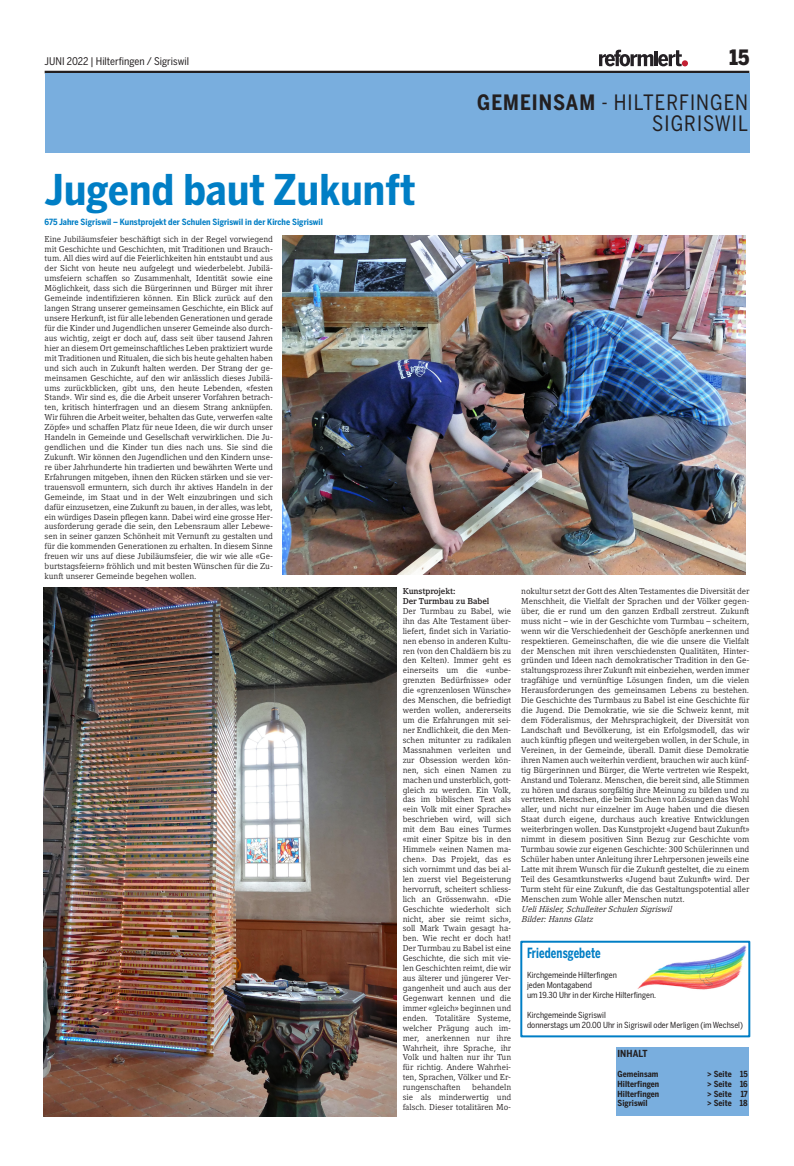
<style>
.page{position:relative;width:794px;height:1166px;background:#fff}
.page>*{position:absolute;margin:0;border:0;box-sizing:border-box;transform-origin:0 0}
.t1{font:700 42px "Benton Sans Cond";letter-spacing:.005em;color:#007ec5}
.t2{font:21px/21px "Benton Sans Cond";letter-spacing:.05em;color:#231f20;text-align:right}
.t3{font:900 21px "Benton Sans Cond";color:#231f20}
.t4{font:700 14px "Benton Sans Cond";letter-spacing:.01em;color:#007ec5;scale:.8 1}
.t5{font:10.5px "Benton Sans Cond";color:#231f20}
.t6{font:700 9.62px "Benton Sans Cond";letter-spacing:.005em;color:#231f20}
.t7{font:8.58px/9.9px "Compatil Letter LT Pro";letter-spacing:-.005em;color:#231f20;text-align:justify}
.t8{font:700 8.58px "Benton Sans Cond";letter-spacing:.005em;color:#007ec5}
.t9{font:italic 8.58px/9.9px "Compatil Letter LT Pro";color:#231f20}
.t10{font:700 8.58px/9.9px "Compatil Letter LT Pro";letter-spacing:-.005em;color:#231f20}
.t11{font:8.31px/9.9px "Benton Sans Cond";color:#231f20}
.t12{font:700 8.31px "Benton Sans Cond";letter-spacing:.005em;color:#231f20}
.s1{font-weight:700}
</style>
<div class="page">
<svg style="left:599px;top:50px;width:89px;height:16px"></svg>
<hr style="left:45px;top:71px;width:704px;height:2px;background:#231f20">
<div style="left:45px;top:74px;width:704px;height:79px;background:#79aede"></div>
<div style="left:520px;top:941px;width:230px;height:96px;border:2px solid #007ec5"></div>
<img style="left:637px;top:945px;width:109px;height:45px">
<div style="left:616px;top:1047px;width:133px;height:69px;background:#79aede"></div>
<img style="left:282px;top:236px;width:463px;height:339px">
<img style="left:44px;top:588px;width:352px;height:528px">
<p class="t5" style="left:45px;top:57px;width:146px">JUNI 2022 | Hilterfingen / Sigriswil</p>
<h2 class="t3" style="left:729px;top:49px;width:21px">15</h2>
<h1 class="t1" style="left:45px;top:172px;width:372px">Jugend baut Zukunft</h1>
<p class="t8" style="left:45px;top:218px;width:280px">675 Jahre Sigriswil – Kunstprojekt der Schulen Sigriswil in der Kirche Sigriswil</p>
<p class="t7" style="left:45px;top:234px;width:230px">Eine Jubiläumsfeier beschäftigt sich in der Regel vorwiegend mit Geschichte und Geschichten, mit Traditionen und Brauch&shy;tum. All dies wird auf die Feierlichkeiten hin entstaubt und aus der Sicht von heute neu aufgelegt und wiederbelebt. Jubilä&shy;umsfeiern schaffen so Zusammenhalt, Identität sowie eine Möglichkeit, dass sich die Bürgerinnen und Bürger mit ihrer Gemeinde indentifizieren können. Ein Blick zurück auf den langen Strang unserer gemeinsamen Geschichte, ein Blick auf unsere Herkunft, ist für alle lebenden Generationen und gerade für die Kinder und Jugendlichen unserer Gemeinde also durch&shy;aus wichtig, zeigt er doch auf, dass seit über tausend Jahren hier an diesem Ort gemeinschaftliches Leben praktiziert wurde mit Traditionen und Ritualen, die sich bis heute gehalten haben und sich auch in Zukunft halten werden. Der Strang der ge&shy;meinsamen Geschichte, auf den wir anlässlich dieses Jubilä&shy;ums zurückblicken, gibt uns, den heute Lebenden, «festen Stand». Wir sind es, die die Arbeit unserer Vorfahren betrach&shy;ten, kritisch hinterfragen und an diesem Strang anknüpfen.<br>Wir führen die Arbeit weiter, behalten das Gute, verwerfen «alte Zöpfe» und schaffen Platz für neue Ideen, die wir durch unser Handeln in Gemeinde und Gesellschaft verwirklichen. Die Ju&shy;gendlichen und die Kinder tun dies nach uns. Sie sind die Zukunft. Wir können den Jugendlichen und den Kindern unse&shy;re über Jahrhunderte hin tradierten und bewährten Werte und Erfahrungen mitgeben, ihnen den Rücken stärken und sie ver&shy;trauensvoll ermuntern, sich durch ihr aktives Handeln in der Gemeinde, im Staat und in der Welt einzubringen und sich dafür einzusetzen, eine Zukunft zu bauen, in der alles, was lebt, ein würdiges Dasein pflegen kann. Dabei wird eine grosse Her&shy;ausforderung gerade die sein, den Lebensraum aller Lebewe&shy;sen in seiner ganzen Schönheit mit Vernunft zu gestalten und für die kommenden Generationen zu erhalten. In diesem Sinne freuen wir uns auf diese Jubiläumsfeier, die wir wie alle «Ge&shy;burtstagsfeiern» fröhlich und mit besten Wünschen für die Zu&shy;kunft unserer Gemeinde begehen wollen.</p>
<h2 class="t2" style="left:477px;top:93px;width:272px"><span class="s1">GEMEINSAM</span> - HILTERFINGEN<br>SIGRISWIL</h2>
<p class="t10" style="left:403px;top:587px;width:88px">Kunstprojekt:<br>Der Turmbau zu Babel</p>
<p class="t7" style="left:403px;top:607px;width:110px">Der Turmbau zu Babel, wie ihn das Alte Testament über&shy;liefert, findet sich in Variatio&shy;nen ebenso in anderen Kultu&shy;ren (von den Chaldäern bis zu den Kelten). Immer geht es einerseits um die «unbe&shy;grenzten Bedürfnisse» oder die «grenzenlosen Wünsche» des Menschen, die befriedigt werden wollen, andererseits um die Erfahrungen mit sei&shy;ner Endlichkeit, die den Men&shy;schen mitunter zu radikalen Massnahmen verleiten und zur Obsession werden kön&shy;nen, sich einen Namen zu machen und unsterblich, gott&shy;gleich zu werden. Ein Volk, das im biblischen Text als «ein Volk mit einer Sprache» beschrieben wird, will sich mit dem Bau eines Turmes «mit einer Spitze bis in den Himmel» «einen Namen ma&shy;chen». Das Projekt, das es sich vornimmt und das bei al&shy;len zuerst viel Begeisterung hervorruft, scheitert schliess&shy;lich an Grössenwahn. «Die Geschichte wiederholt sich nicht, aber sie reimt sich», soll Mark Twain gesagt ha&shy;ben. Wie recht er doch hat!<br>Der Turmbau zu Babel ist eine Geschichte, die sich mit vie&shy;len Geschichten reimt, die wir aus älterer und jüngerer Ver&shy;gangenheit und auch aus der Gegenwart kennen und die immer «gleich» beginnen und enden. Totalitäre Systeme, welcher Prägung auch im&shy;mer, anerkennen nur ihre Wahrheit, ihre Sprache, ihr Volk und halten nur ihr Tun für richtig. Andere Wahrhei&shy;ten, Sprachen, Völker und Er&shy;rungenschaften</p>
<p class="t7" style="left:403px;top:1083px;width:110px;text-indent:70px">behandeln sie als minderwertig und falsch. Dieser totalitären Mo-</p>
<p class="t7" style="left:521px;top:587px;width:229px">nokultur setzt der Gott des Alten Testamentes die Diversität der Menschheit, die Vielfalt der Sprachen und der Völker gegen&shy;über, die er rund um den ganzen Erdball zerstreut. Zukunft muss nicht – wie in der Geschichte vom Turmbau – scheitern, wenn wir die Verschiedenheit der Geschöpfe anerkennen und respektieren. Gemeinschaften, die wie die unsere die Vielfalt der Menschen mit ihren verschiedensten Qualitäten, Hinter&shy;gründen und Ideen nach demokratischer Tradition in den Ge&shy;staltungsprozess ihrer Zukunft mit einbeziehen, werden immer tragfähige und vernünftige Lösungen finden, um die vielen Herausforderungen des gemeinsamen Lebens zu bestehen.<br>Die Geschichte des Turmbaus zu Babel ist eine Geschichte für die Jugend. Die Demokratie, wie sie die Schweiz kennt, mit dem Föderalismus, der Mehrsprachigkeit, der Diversität von Landschaft und Bevölkerung, ist ein Erfolgsmodell, das wir auch künftig pflegen und weitergeben wollen, in der Schule, in Vereinen, in der Gemeinde, überall. Damit diese Demokratie ihren Namen auch weiterhin verdient, brauchen wir auch künf&shy;tig Bürgerinnen und Bürger, die Werte vertreten wie Respekt, Anstand und Toleranz. Menschen, die bereit sind, alle Stimmen zu hören und daraus sorgfältig ihre Meinung zu bilden und zu vertreten. Menschen, die beim Suchen von Lösungen das Wohl aller, und nicht nur einzelner im Auge haben und die diesen Staat durch eigene, durchaus auch kreative Entwicklungen weiterbringen wollen. Das Kunstprojekt «Jugend baut Zukunft» nimmt in diesem positiven Sinn Bezug zur Geschichte vom Turmbau sowie zur eigenen Geschichte: 300 Schülerinnen und Schüler haben unter Anleitung ihrer Lehrpersonen jeweils eine Latte mit ihrem Wunsch für die Zukunft gesteltet, die zu einem Teil des Gesamtkunstwerks «Jugend baut Zukunft» wird. Der Turm steht für eine Zukunft, die das Gestaltungspotential aller Menschen zum Wohle aller Menschen nutzt.</p>
<p class="t9" style="left:521px;top:904px;width:154px">Ueli Häsler, Schulleiter Schulen Sigriswil<br>Bilder: Hanns Glatz</p>
<h3 class="t4" style="left:527px;top:947px;width:94px">Friedensgebete</h3>
<p class="t11" style="left:527px;top:971px;width:131px">Kirchgemeinde Hilterfingen<br>jeden Montagabend<br>um 19.30 Uhr in der Kirche Hilterfingen.</p>
<p class="t11" style="left:527px;top:1010px;width:217px">Kirchgemeinde Sigriswil<br>donnerstags um 20.00 Uhr in Sigriswil oder Merligen (im Wechsel)</p>
<p class="t6" style="left:617px;top:1049px;width:32px">INHALT</p>
<p class="t12" style="left:617px;top:1070px;width:42px">Gemeinsam</p>
<p class="t12" style="left:707px;top:1070px;width:42px">&gt; Seite 15</p>
<p class="t12" style="left:617px;top:1080px;width:43px">Hilterfingen</p>
<p class="t12" style="left:707px;top:1080px;width:42px">&gt; Seite 16</p>
<p class="t12" style="left:617px;top:1090px;width:43px">Hilterfingen</p>
<p class="t12" style="left:707px;top:1090px;width:42px">&gt; Seite 17</p>
<p class="t12" style="left:617px;top:1100px;width:31px">Sigriswil</p>
<p class="t12" style="left:707px;top:1100px;width:42px">&gt; Seite 18</p>
</div>
